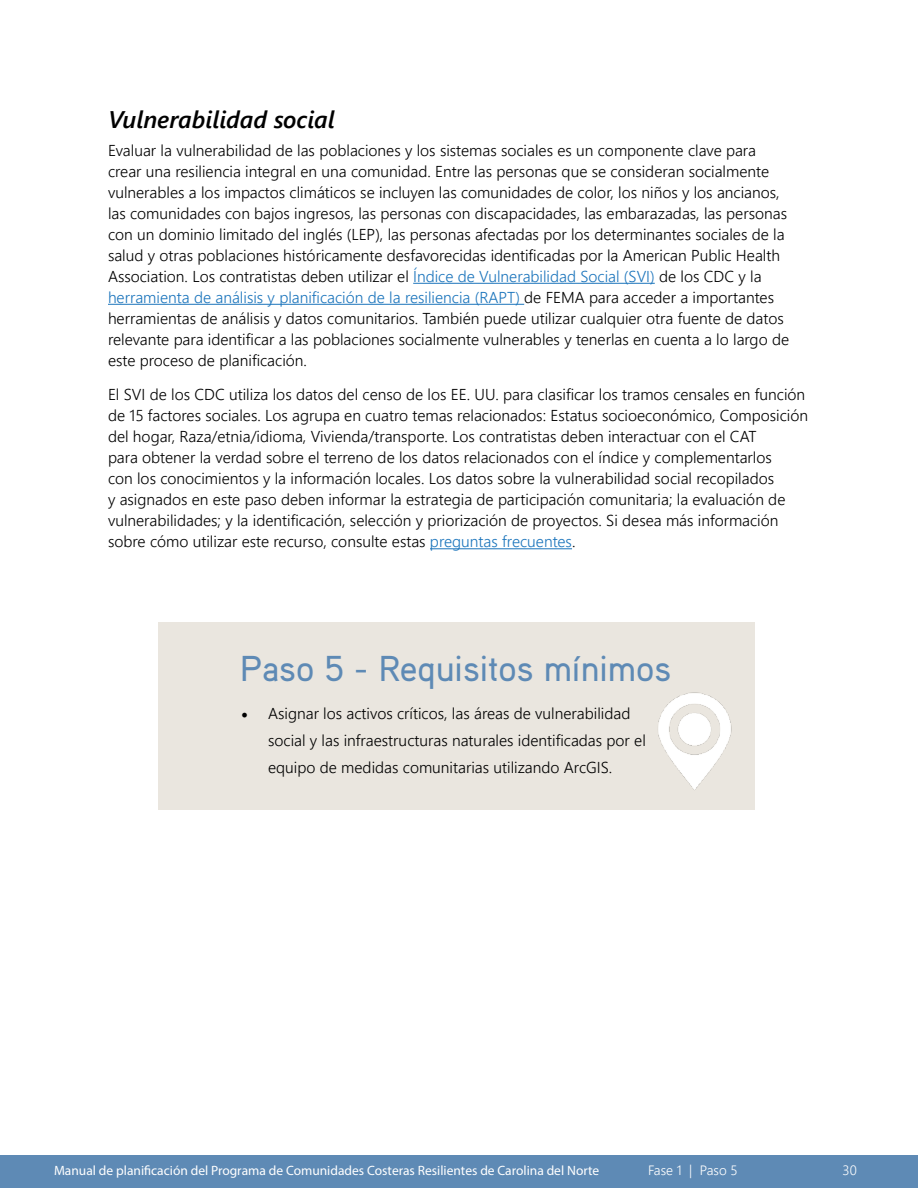
<style>
.page{position:relative;width:918px;height:1188px;background:#fff}
.page>*{position:absolute;margin:0;border:0;box-sizing:border-box;transform-origin:0 0}
.t1{font:500 36px "Aaux Pro OT";color:#5e8ab5}
.t2{font:italic 24px "Webly Sleek UI Semibold";color:#000}
.t3{font:15.75px/21px "Webly Sleek UI Semilight";color:#000}
.t4{font:13.5px "Myriad Pro";color:#fff}
.t5{font:13.5px "Webly Sleek UI Semilight";color:#fff}
.s1{color:#1c75bc}
.s2{font-family:"Minion Pro";font-size:18px}
</style>
<div class="page">
<div style="left:0;top:1156px;width:918px;height:32px;background:#5e8ab5"></div>
<hr style="left:413px;top:283px;width:242px;height:1px;background:#1c75bc">
<hr style="left:108px;top:304px;width:416px;height:1px;background:#1c75bc">
<hr style="left:430px;top:548px;width:142px;height:1px;background:#1c75bc">
<div style="left:159px;top:622px;width:596px;height:188px;background:#eae6df"></div>
<img style="left:658px;top:692px;width:74px;height:98px">
<h2 class="t2" style="left:108px;top:103px;width:228px">Vulnerabilidad social</h2>
<p class="t3" style="left:108px;top:139px;width:683px">Evaluar la vulnerabilidad de las poblaciones y los sistemas sociales es un componente clave para crear una resiliencia integral en una comunidad. Entre las personas que se consideran socialmente vulnerables a los impactos climáticos se incluyen las comunidades de color, los niños y los ancianos, las comunidades con bajos ingresos, las personas con discapacidades, las embarazadas, las personas con un dominio limitado del inglés (LEP), las personas afectadas por los determinantes sociales de la salud y otras poblaciones históricamente desfavorecidas identificadas por la American Public Health Association. Los contratistas deben utilizar el <span class="s1">Índice de Vulnerabilidad Social (SVI)</span> de los CDC y la <span class="s1">herramienta de análisis y planificación de la resiliencia (RAPT)</span> de FEMA para acceder a importantes herramientas de análisis y datos comunitarios. También puede utilizar cualquier otra fuente de datos relevante para identificar a las poblaciones socialmente vulnerables y tenerlas en cuenta a lo largo de este proceso de planificación.</p>
<p class="t3" style="left:108px;top:384px;width:702px">El SVI de los CDC utiliza los datos del censo de los EE. UU. para clasificar los tramos censales en función de 15 factores sociales. Los agrupa en cuatro temas relacionados: Estatus socioeconómico, Composición del hogar, Raza/etnia/idioma, Vivienda/transporte. Los contratistas deben interactuar con el CAT<br>para obtener la verdad sobre el terreno de los datos relacionados con el índice y complementarlos<br>con los conocimientos y la información locales. Los datos sobre la vulnerabilidad social recopilados<br>y asignados en este paso deben informar la estrategia de participación comunitaria; la evaluación de vulnerabilidades; y la identificación, selección y priorización de proyectos. Si desea más información sobre cómo utilizar este recurso, consulte estas <span class="s1">preguntas frecuentes</span>.</p>
<h1 class="t1" style="left:240px;top:646px;width:432px">Paso 5 - Requisitos mínimos</h1>
<p class="t3" style="left:268px;top:700px;width:379px;line-height:27px;text-indent:-27px"><span class="s2">•</span> Asignar los activos críticos, las áreas de vulnerabilidad social y las infraestructuras naturales identificadas por el equipo de medidas comunitarias utilizando ArcGIS.</p>
<p class="t5" style="left:648px;top:1160px;width:91px">Fase 1 | Paso 5</p>
<p class="t5" style="left:843px;top:1160px;width:16px">30</p>
<p class="t4" style="left:54px;top:1162px;width:547px">Manual de planificación del Programa de Comunidades Costeras Resilientes de Carolina del Norte</p>
<p class="t4" style="left:648px;top:1162px;width:74px">Introducción</p>
</div>
